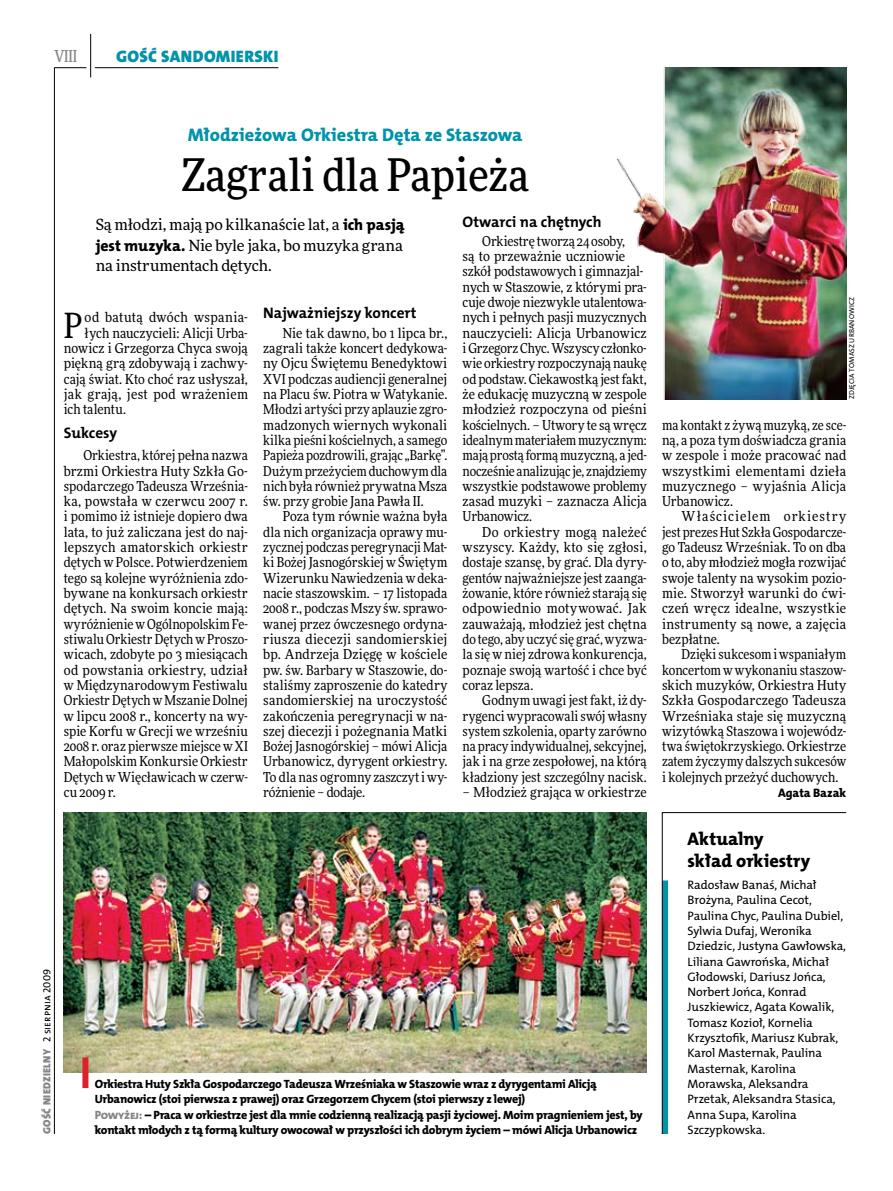
<style>
.page{position:relative;width:893px;height:1191px;background:#fff}
.page>*{position:absolute;margin:0;border:0;box-sizing:border-box;transform-origin:0 0}
.t1{font:500 45px "Freeday Narrow";color:#000}
.t2{font:34.8px "Freeday Narrow News";color:#000}
.t3{font:18.3px "The Mix HP8 Ex Bld";color:#0093aa}
.t4{font:18.3px/21.6px "The Mix HP8 Ex Bld";letter-spacing:-.005em;color:#000}
.t5{font:16.65px "The Mix HP9 Blk";letter-spacing:.02em;color:#0093aa}
.t6{font:500 16.5px "Freeday Narrow";color:#858486;scale:.9 1}
.t7{font:15.45px/20.4px "Freeday News";letter-spacing:-.005em;color:#000;text-align:justify}
.t8{font:15.3px "The Mix HP7 Bld";color:#000}
.t9{font:13.65px/15.3px "Freeday Narrow News";color:#000;text-align:justify}
.t10{font:13.65px "Freeday Narrow News";letter-spacing:.02em;color:#000}
.t11{font:13.65px "Freeday Narrow News";letter-spacing:.03em;color:#000}
.t12{font:12.3px/15.3px "The Mix HP5 Plain";letter-spacing:-.005em;color:#000}
.t13{font:12.3px "The Mix HP8 Ex Bld";color:#000}
.t14{font:12px/15.3px "The Mix HP8 Ex Bld";letter-spacing:-.02em;color:#000}
.t15{font:10.5px "The Mix HP9 Blk";letter-spacing:.025em;color:#858486}
.t16{font:7.2px "The Mix HP5 Plain";letter-spacing:.015em;color:#000}
.s1{font-family:"The Mix HP8 Ex Bld";font-size:15.75px}
.s2{font-family:"The Mix HP5 Plain";color:#000}
.s3{color:#858486}
</style>
<div class="page">
<hr style="left:54px;top:67px;width:1px;height:1067px;background:#000">
<hr style="left:90px;top:34px;width:1px;height:43px;background:#000">
<hr style="left:54px;top:67px;width:32px;height:1px;background:#000">
<hr style="left:95px;top:67px;width:183px;height:1px;background:#000">
<img style="left:616px;top:68px;width:230px;height:332px">
<img style="left:64px;top:812px;width:583px;height:260px">
<div style="left:82px;top:1057px;width:6px;height:31px;background:#df1f2a"></div>
<svg style="left:662px;top:812px;width:185px;height:322px"></svg>
<p class="t6" style="left:54px;top:46px;width:27px">VIII</p>
<p class="t5" style="left:116px;top:46px;width:164px">GOŚĆ SANDOMIERSKI</p>
<h3 class="t3" style="left:188px;top:123px;width:336px">Młodzieżowa Orkiestra Dęta ze Staszowa</h3>
<h1 class="t1" style="left:182px;top:147px;width:349px">Zagrali dla Papieża</h1>
<p class="t7" style="left:96px;top:214px;width:310px">Są młodzi, mają po kilkanaście lat, a <span class="s1">ich pasją jest muzyka.</span> Nie byle jaka, bo muzyka grana na instrumentach dętych.</p>
<h2 class="t2" style="left:64px;top:304px;width:20px">P</h2>
<p class="t11" style="left:85px;top:309px;width:165px">od batutą dwóch wspania-</p>
<p class="t9" style="left:85px;top:325px;width:165px">łych nauczycieli: Alicji Urba-</p>
<p class="t9" style="left:64px;top:340px;width:186px">nowicz i Grzegorza Chyca swoją</p>
<p class="t9" style="left:64px;top:356px;width:186px">piękną grą zdobywają i zachwy-</p>
<p class="t9" style="left:64px;top:371px;width:186px">cają świat. Kto choć raz usłyszał,</p>
<p class="t10" style="left:64px;top:386px;width:186px">jak grają, jest pod wrażeniem</p>
<p class="t9" style="left:64px;top:401px;width:64px">ich talentu.</p>
<p class="t8" style="left:64px;top:423px;width:55px">Sukcesy</p>
<p class="t9" style="left:64px;top:447px;width:186px;text-indent:20px">Orkiestra, której pełna nazwa brzmi Orkiestra Huty Szkła Go&shy;spodarczego Tadeusza Września&shy;ka, powstała w czerwcu 2007 r. i pomimo iż istnieje dopiero dwa lata, to już zaliczana jest do naj&shy;lepszych amatorskich orkiestr dętych w Polsce. Potwierdzeniem tego są kolejne wyróżnienia zdo&shy;bywane na konkursach orkiestr dętych. Na swoim koncie mają: wyróżnienie w Ogólnopolskim Fe&shy;stiwalu Orkiestr Dętych w Proszo&shy;wicach, zdobyte po 3 miesiącach od powstania orkiestry, udział w Międzynarodowym Festiwalu Orkiestr Dętych w Mszanie Dolnej w lipcu 2008 r., koncerty na wy&shy;spie Korfu w Grecji we wrześniu 2008 r. oraz pierwsze miejsce w XI Małopolskim Konkursie Orkiestr Dętych w Więcławicach w czerw&shy;cu 2009 r.</p>
<p class="t8" style="left:263px;top:303px;width:155px">Najważniejszy koncert</p>
<p class="t9" style="left:263px;top:325px;width:186px;text-indent:20px">Nie tak dawno, bo 1 lipca br., zagrali także koncert dedykowa&shy;ny Ojcu Świętemu Benedyktowi XVI podczas audiencji generalnej na Placu św. Piotra w Watykanie.<br>Młodzi artyści przy aplauzie zgro&shy;madzonych wiernych wykonali kilka pieśni kościelnych, a samego Papieża pozdrowili, grając „Barkę”.<br>Dużym przeżyciem duchowym dla nich była również prywatna Msza św. przy grobie Jana Pawła II.</p>
<p class="t9" style="left:263px;top:509px;width:186px;text-indent:20px">Poza tym równie ważna była dla nich organizacja oprawy mu&shy;zycznej podczas peregrynacji Mat&shy;ki Bożej Jasnogórskiej w Świętym Wizerunku Nawiedzenia w deka&shy;nacie staszowskim. – 17 listopada 2008 r., podczas Mszy św. sprawo&shy;wanej przez ówczesnego ordyna&shy;riusza diecezji sandomierskiej bp. Andrzeja Dzięgę w kościele pw. św. Barbary w Staszowie, do&shy;staliśmy zaproszenie do katedry sandomierskiej na uroczystość zakończenia peregrynacji w na&shy;szej diecezji i pożegnania Matki Bożej Jasnogórskiej – mówi Alicja Urbanowicz, dyrygent orkiestry.<br>To dla nas ogromny zaszczyt i wy&shy;różnienie – dodaje.</p>
<p class="t8" style="left:463px;top:211px;width:140px">Otwarci na chętnych</p>
<p class="t9" style="left:463px;top:233px;width:186px;text-align:left;text-indent:20px">Orkiestrę tworzą 24 osoby,<br>są to przeważnie uczniowie szkół podstawowych i gimnazjal&shy;nych w Staszowie, z którymi pra&shy;cuje dwoje niezwykle utalentowa&shy;nych i pełnych pasji muzycznych nauczycieli: Alicja Urbanowicz iGrzegorz Chyc. Wszyscy członko&shy;wie orkiestry rozpoczynają naukę od podstaw. Ciekawostką jest fakt, że edukację muzyczną w zespole młodzież rozpoczyna od pieśni kościelnych. – Utwory te są wręcz idealnym materiałem muzycznym: mają prostą formą muzyczną, a jed&shy;nocześnie analizując je, znajdziemy wszystkie podstawowe problemy zasad muzyki – zaznacza Alicja<br>Urbanowicz.</p>
<p class="t9" style="left:463px;top:524px;width:186px;text-indent:20px">Do orkiestry mogą należeć wszyscy. Każdy, kto się zgłosi, dostaje szansę, by grać. Dla dyry&shy;gentów najważniejsze jest zaanga&shy;żowanie, które również starają się odpowiednio motywować. Jak zauważają, młodzież jest chętna do tego, aby uczyć się grać, wyzwa&shy;la się w niej zdrowa konkurencja, poznaje swoją wartość i chce być coraz lepsza.</p>
<p class="t9" style="left:463px;top:692px;width:186px;text-indent:20px">Godnym uwagi jestfakt, iż dy&shy;rygenci wypracowali swój własny system szkolenia, oparty zarówno na pracy indywidualnej, sekcyjnej, jak i na grze zespołowej, na którą kładziony jest szczególny nacisk.</p>
<p class="t9" style="left:463px;top:784px;width:186px">– Młodzież grająca w orkiestrze</p>
<p class="t15" style="left:40px;top:1134px;width:167px;rotate:-90deg">GOŚĆ NIEDZIELNY <span class="s2">2 sierpnia 2009</span></p>
<p class="t14" style="left:95px;top:1076px;width:549px">Orkiestra Huty Szkła Gospodarczego Tadeusza Wrześniaka w Staszowie wraz z dyrygentami Alicją Urbanowicz (stoi pierwsza z prawej) oraz Grzegorzem Chycem (stoi pierwszy z lewej)<br><span class="s3">Powyżej:</span> – Praca w orkiestrze jest dla mnie codzienną realizacją pasji życiowej. Moim pragnieniem jest, by kontakt młodych z tą formą kultury owocował w przyszłości ich dobrym życiem – mówi Alicja Urbanowicz</p>
<p class="t16" style="left:847px;top:399px;width:103px;rotate:-90deg">zdjęcia Tomasz Urbanowicz</p>
<p class="t9" style="left:662px;top:417px;width:186px">ma kontakt z żywą muzyką, ze sce&shy;ną, a poza tym doświadcza grania w zespole i może pracować nad wszystkimi elementami dzieła muzycznego – wyjaśnia Alicja Urbanowicz.</p>
<p class="t9" style="left:662px;top:509px;width:186px;text-indent:20px">Właścicielem orkiestry jest prezes Hut Szkła Gospodarcze&shy;go Tadeusz Wrześniak. To on dba o to, aby młodzież mogła rozwijać swoje talenty na wysokim pozio&shy;mie. Stworzył warunki do ćwi&shy;czeń wręcz idealne, wszystkie instrumenty są nowe, a zajęcia bezpłatne.</p>
<p class="t9" style="left:662px;top:646px;width:186px;text-indent:20px">Dzięki sukcesom i wspaniałym koncertom w wykonaniu staszow&shy;skich muzyków, Orkiestra Huty Szkła Gospodarczego Tadeusza Wrześniaka staje się muzyczną wizytówką Staszowa i wojewódz&shy;twa świętokrzyskiego. Orkiestrze zatem życzymy dalszych sukcesów i kolejnych przeżyć duchowych.</p>
<p class="t13" style="left:778px;top:785px;width:70px">Agata Bazak</p>
<h3 class="t4" style="left:688px;top:828px;width:124px">Aktualny skład orkiestry</h3>
<p class="t12" style="left:688px;top:877px;width:160px">Radosław Banaś, Michał<br>Brożyna, Paulina Cecot,<br>Paulina Chyc, Paulina Dubiel,<br>Sylwia Dufaj, Weronika<br>Dziedzic, Justyna Gawłowska,<br>Liliana Gawrońska, Michał<br>Głodowski, Dariusz Jońca,<br>Norbert Jońca, Konrad<br>Juszkiewicz, Agata Kowalik,<br>Tomasz Kozioł, Kornelia<br>Krzysztofik, Mariusz Kubrak,<br>Karol Masternak, Paulina<br>Masternak, Karolina<br>Morawska, Aleksandra<br>Przetak, Aleksandra Stasica,<br>Anna Supa, Karolina<br>Szczypkowska.</p>
</div>
